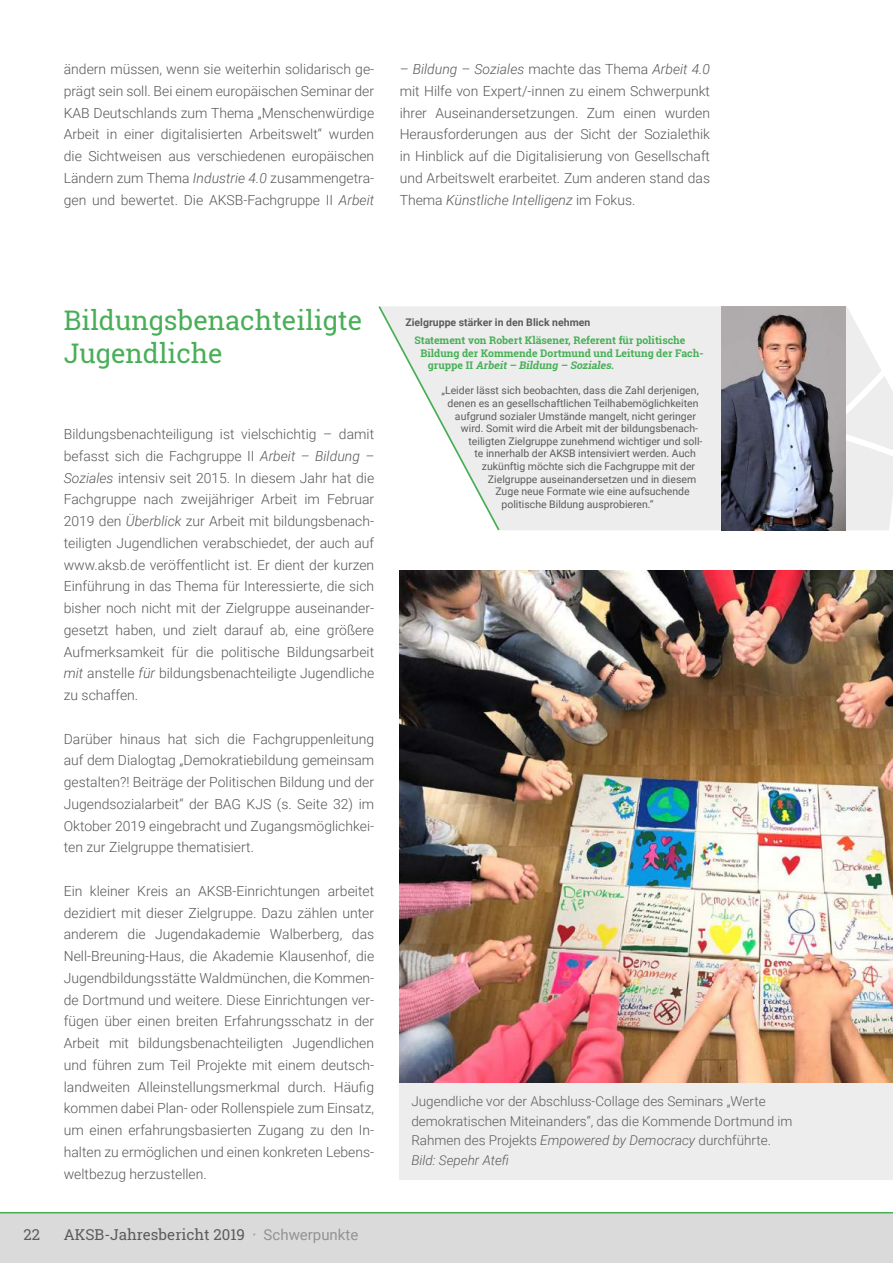
<style>
.page{position:relative;width:893px;height:1263px;background:#fff}
.page>*{position:absolute;margin:0;border:0;box-sizing:border-box;transform-origin:0 0}
.t1{font:27px/32.4px "Roboto Slab";color:#48af57}
.t2{font:15px "Roboto Slab";color:#5c5c5b}
.t3{font:300 13.95px/21.8px "Roboto";color:#575756;text-align:justify}
.t4{font:300 13.5px/19.5px "Roboto";color:#5c5c5b}
.t5{font:10.5px "Roboto";color:#5c5c5b}
.t6{font:700 10.5px "Roboto Slab";color:#48af57}
.t7{font:700 10.5px "Roboto";color:#5c5c5b}
.t8{font:italic 700 10.5px "Roboto Slab";color:#48af57}
.s1{font-style:italic}
.s2{color:#939392}
.s3{font-family:"Roboto";color:#939392}
.s4{font-style:normal}
</style>
<div class="page">
<div style="left:0;top:1213px;width:893px;height:50px;background:#dadada"></div>
<hr style="left:0;top:1212px;width:893px;height:1px;background:#48af57">
<svg style="left:845px;top:306px;width:48px;height:224px"></svg>
<div style="left:501px;top:306px;width:220px;height:224px;background:#ededed"></div>
<svg style="left:378px;top:306px;width:123px;height:225px"></svg>
<img style="left:721px;top:306px;width:124px;height:224px">
<div style="left:400px;top:1082px;width:493px;height:98px;background:#ededed"></div>
<img style="left:400px;top:571px;width:493px;height:511px">
<p class="t3" style="left:64px;top:58px;width:312px">ändern müssen, wenn sie weiterhin solidarisch ge&shy;prägt sein soll. Bei einem europäischen Seminar der KAB Deutschlands zum Thema „Menschenwürdige Arbeit in einer digitalisierten Arbeitswelt“ wurden die Sichtweisen aus verschiedenen europäischen Ländern zum Thema <span class="s1">Industrie 4.0</span> zusammengetra&shy;gen und bewertet. Die AKSB-Fachgruppe II <span class="s1">Arbeit</span></p>
<p class="t3" style="left:400px;top:58px;width:312px"><span class="s1">– Bildung – Soziales</span> machte das Thema <span class="s1">Arbeit 4.0 </span>mit Hilfe von Expert/-innen zu einem Schwerpunkt ihrer Auseinandersetzungen. Zum einen wurden Herausforderungen aus der Sicht der Sozialethik in Hinblick auf die Digitalisierung von Gesellschaft und Arbeitswelt erarbeitet. Zum anderen stand das Thema <span class="s1">Künstliche Intelligenz</span> im Fokus.</p>
<h1 class="t1" style="left:64px;top:304px;width:300px">Bildungsbenachteiligte<br>Jugendliche</h1>
<p class="t3" style="left:64px;top:423px;width:312px">Bildungsbenachteiligung ist vielschichtig – damit befasst sich die Fachgruppe II <span class="s1">Arbeit – Bildung – Soziales</span> intensiv seit 2015. In diesem Jahr hat die Fachgruppe nach zweijähriger Arbeit im Februar 2019 den <span class="s1">Überblick</span> zur Arbeit mit bildungsbenach&shy;teiligten Jugendlichen verabschiedet, der auch auf www.aksb.de veröffentlicht ist. Er dient der kurzen Einführung in das Thema für Interessierte, die sich bisher noch nicht mit der Zielgruppe auseinander&shy;gesetzt haben, und zielt darauf ab, eine größere Aufmerksamkeit für die politische Bildungsarbeit <span class="s1">mit</span> anstelle <span class="s1">für</span> bildungsbenachteiligte Jugendliche zu schaffen.</p>
<p class="t3" style="left:64px;top:727px;width:312px">Darüber hinaus hat sich die Fachgruppenleitung auf dem Dialogtag „Demokratiebildung gemeinsam gestalten?! Beiträge der Politischen Bildung und der Jugendsozialarbeit“ der BAG KJS (s. Seite 32) im Oktober 2019 eingebracht und Zugangsmöglichkei&shy;ten zur Zielgruppe thematisiert.</p>
<p class="t3" style="left:64px;top:879px;width:312px">Ein kleiner Kreis an AKSB-Einrichtungen arbeitet dezidiert mit dieser Zielgruppe. Dazu zählen unter anderem die Jugendakademie Walberberg, das Nell-Breuning-Haus, die Akademie Klausenhof, die Jugendbildungsstätte Waldmünchen, die Kommen&shy;de Dortmund und weitere. Diese Einrichtungen ver&shy;fügen über einen breiten Erfahrungsschatz in der Arbeit mit bildungsbenachteiligten Jugendlichen und führen zum Teil Projekte mit einem deutsch&shy;landweiten Alleinstellungsmerkmal durch. Häufig kommen dabei Plan- oder Rollenspiele zum Einsatz, um einen erfahrungsbasierten Zugang zu den In&shy;halten zu ermöglichen und einen konkreten Lebens&shy;weltbezug herzustellen.</p>
<p class="t2" style="left:24px;top:1225px;width:18px">22</p>
<p class="t2" style="left:64px;top:1225px;width:296px">AKSB-Jahresbericht 2019 <span class="s2">·</span> <span class="s3">Schwerpunkte</span></p>
<p class="t7" style="left:405px;top:315px;width:186px">Zielgruppe stärker in den Blick nehmen</p>
<p class="t6" style="left:414px;top:333px;width:272px">Statement von Robert Kläsener, Referent für politische</p>
<p class="t6" style="left:420px;top:345px;width:285px">Bildung der Kommende Dortmund und Leitung der Fach-</p>
<p class="t8" style="left:428px;top:358px;width:187px"><span class="s4">g r u p p e I I</span> Arbeit– Bildung – Soziales<span class="s4">.</span></p>
<p class="t5" style="left:441px;top:383px;width:259px">„Leider lässt sich beobachten, dass die Zahl derjenigen,</p>
<p class="t5" style="left:447px;top:396px;width:252px">denen es an gesellschaftlichen Teilhabemöglichkeiten</p>
<p class="t5" style="left:455px;top:408px;width:242px">aufgrund sozialer Umstände mangelt, nicht geringer</p>
<p class="t5" style="left:461px;top:421px;width:239px">wird. Somit wird die Arbeit mit der bildungsbenach-</p>
<p class="t5" style="left:468px;top:434px;width:236px">teiligten Zielgruppe zunehmend wichtiger und soll-</p>
<p class="t5" style="left:474px;top:446px;width:223px">te innerhalb der AKSB intensiviert werden. Auch</p>
<p class="t5" style="left:482px;top:459px;width:215px">zukünftig möchte sich die Fachgruppe mit der</p>
<p class="t5" style="left:488px;top:471px;width:210px">Zielgruppe auseinandersetzen und in diesem</p>
<p class="t5" style="left:495px;top:484px;width:196px">Zuge neue Formate wie eine aufsuchende</p>
<p class="t5" style="left:501px;top:497px;width:154px">politische Bildung ausprobieren.“</p>
<p class="t4" style="left:411px;top:1091px;width:382px">Jugendliche vor der Abschluss-Collage des Seminars „Werte demokratischen Miteinanders“, das die Kommende Dortmund im Rahmen des Projekts <span class="s1">Empowered by Democracy</span> durchführte.<br><span class="s1">Bild: Sepehr Atefi</span></p>
</div>
